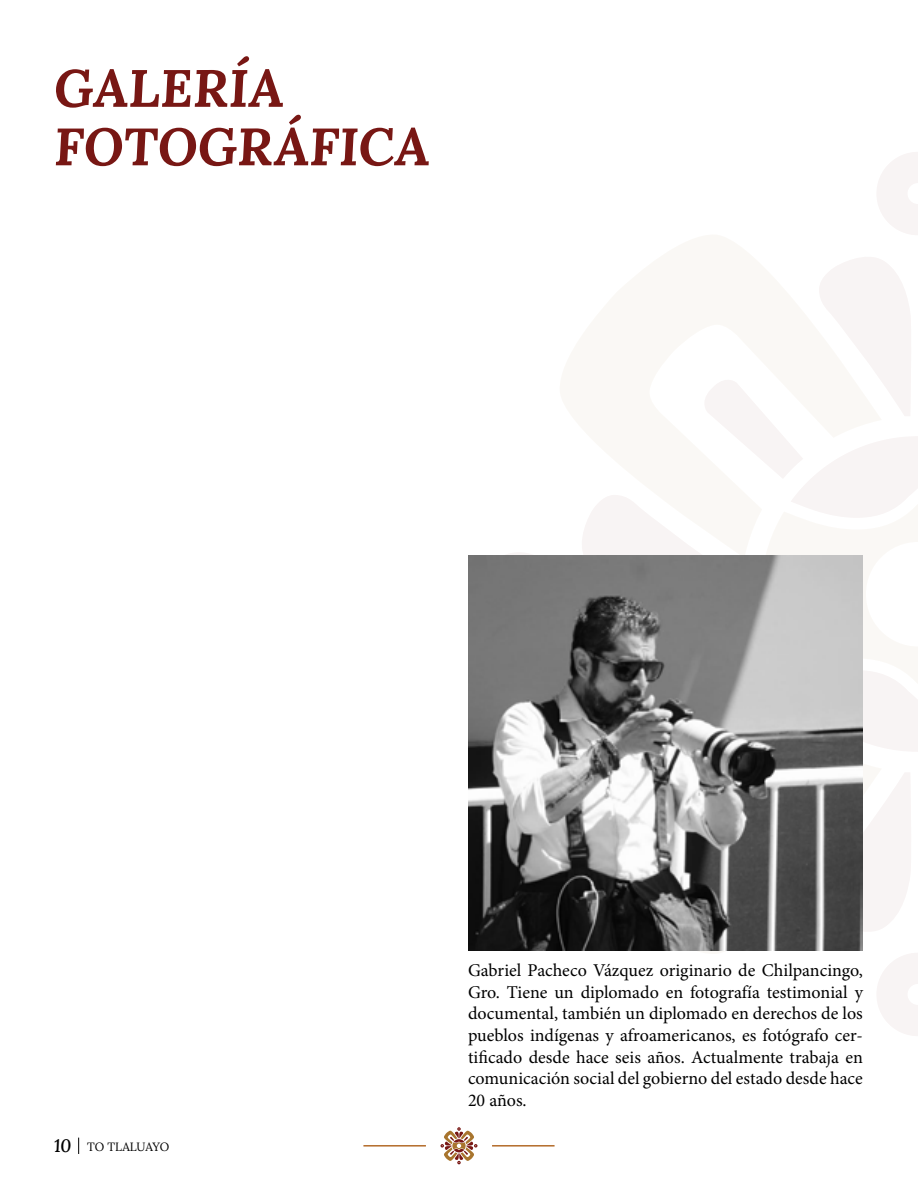
<style>
.page{position:relative;width:918px;height:1188px;background:#fff}
.page>*{position:absolute;margin:0;border:0;box-sizing:border-box;transform-origin:0 0}
.t1{font:italic 700 52.5px/58.5px "Lora";color:#781714}
.t2{font:18px/21.6px "Minion Pro";color:#000;text-align:justify}
.t3{font:12px "Lora";letter-spacing:-.005em;color:#000}
.s1{font-weight:500;font-style:italic;font-size:18px}
</style>
<div class="page">
<svg style="left:78px;top:1138px;width:1px;height:16px"></svg>
<svg style="left:441px;top:1127px;width:36px;height:37px"></svg>
<hr style="left:492px;top:1145px;width:63px;height:2px;background:#b36b29">
<hr style="left:363px;top:1145px;width:63px;height:2px;background:#b36b29">
<svg style="left:574px;top:257px;width:344px;height:674px"></svg>
<svg style="left:877px;top:953px;width:41px;height:83px"></svg>
<svg style="left:877px;top:152px;width:41px;height:83px"></svg>
<svg style="left:477px;top:553px;width:84px;height:3px"></svg>
<img style="left:468px;top:556px;width:395px;height:394px">
<h1 class="t1" style="left:54px;top:57px;width:377px">GALERÍA<br>FOTOGRÁFICA</h1>
<p class="t3" style="left:54px;top:1137px;width:117px"><span class="s1">10</span> TO TLALUAYO</p>
<p class="t2" style="left:468px;top:960px;width:396px">Gabriel Pacheco Vázquez originario de Chilpancingo, Gro. Tiene un diplomado en fotografía testimonial y documental, también un diplomado en derechos de los pueblos indígenas y afroamericanos, es fotógrafo cer&shy;tificado desde hace seis años. Actualmente trabaja en comunicación social del gobierno del estado desde hace 20 años.</p>
</div>
